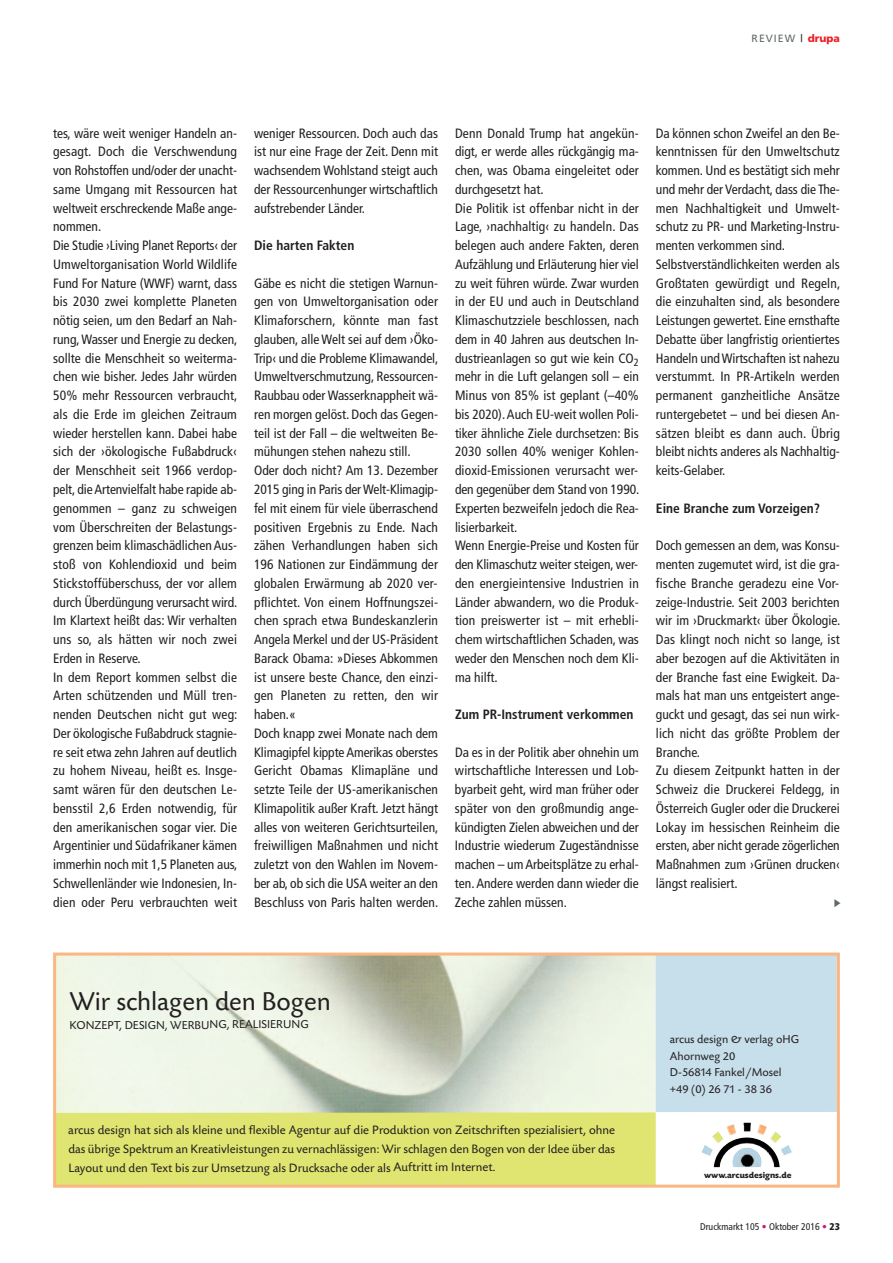
<style>
.page{position:relative;width:893px;height:1263px;background:#fff}
.page>*{position:absolute;margin:0;border:0;box-sizing:border-box;transform-origin:0 0}
.t1{font:27px "Today SB";color:#231f20}
.t2{font:condensed 13.5px/18.8px "Frutiger";color:#231f20}
.t3{font:700 condensed 13.5px "Frutiger";color:#231f20}
.t4{font:12.75px/18.8px "Today SB";color:#231f20;text-align:justify}
.t5{font:12px/16.5px "Today SB";color:#231f20}
.t6{font:10.5px "Frutiger";letter-spacing:.1em;color:#60696a}
.t7{font:condensed 9.75px "Frutiger LT Std";color:#231f20}
.t8{font:700 9px "Today SB";color:#231f20}
.s1{color:#231f20}
.s2{font-family:"Frutiger CE";font-weight:900;color:#ee1e24}
.s3{color:#c61882}
.s4{font-weight:900}
</style>
<div class="page">
<img style="left:57px;top:956px;width:599px;height:156px">
<div style="left:57px;top:1112px;width:599px;height:71px;background:#dfe570"></div>
<div style="left:656px;top:953px;width:181px;height:159px;background:#c6dfeb"></div>
<img style="left:714px;top:1137px;width:45px;height:30px">
<div style="left:53px;top:952px;width:787px;height:235px;border:3px solid #fab783"></div>
<p class="t6" style="left:752px;top:34px;width:90px">REVIEW <span class="s1">|</span> <span class="s2">drupa</span></p>
<p class="t2" style="left:53px;top:125px;width:186px">tes, wäre weit weniger Handeln an&shy;gesagt. Doch die Verschwendung von Rohstoffen und/oder der unacht&shy;same Umgang mit Ressourcen hat weltweit erschreckende Maße ange&shy;nommen.<br>Die Studie ›Living Planet Reports‹ der Umweltorganisation World Wildlife Fund For Nature (WWF) warnt, dass bis 2030 zwei komplette Planeten nötig seien, um den Bedarf an Nah&shy;rung,Wasser und Energie zu decken, sollte die Menschheit so weiterma&shy;chen wie bisher. Jedes Jahr würden 50% mehr Ressourcen verbraucht, als die Erde im gleichen Zeitraum wieder herstellen kann. Dabei habe sich der ›ökologische Fußabdruck‹ der Menschheit seit 1966 verdop&shy;pelt, dieArtenvielfalt habe rapide ab&shy;genommen – ganz zu schweigen vom Überschreiten der Belastungs&shy;grenzen beim klimaschädlichen Aus&shy;stoß von Kohlendioxid und beim Stickstoffüberschuss, der vor allem durch Überdüngung verursacht wird.<br>Im Klartext heißt das: Wir verhalten uns so, als hätten wir noch zwei Erden in Reserve.<br>In dem Report kommen selbst die Arten schützenden und Müll tren&shy;nenden Deutschen nicht gut weg:<br>Der ökologische Fußabdruck stagnie&shy;re seit etwa zehn Jahren auf deutlich zu hohem Niveau, heißt es. Insge&shy;samt wären für den deutschen Le&shy;bensstil 2,6 Erden notwendig, für den amerikanischen sogar vier. Die Argentinier und Südafrikaner kämen immerhin noch mit 1,5 Planeten aus, Schwellenländer wie Indonesien, In&shy;dien oder Peru verbrauchten weit</p>
<p class="t2" style="left:254px;top:125px;width:185px;text-align:justify">weniger Ressourcen. Doch auch das ist nur eine Frage der Zeit. Denn mit wachsendem Wohlstand steigt auch der Ressourcenhunger wirtschaftlich aufstrebender Länder.</p>
<p class="t3" style="left:254px;top:240px;width:102px">Die harten Fakten</p>
<p class="t2" style="left:254px;top:275px;width:186px">Gäbe es nicht die stetigen Warnun&shy;gen von Umweltorganisation oder Klimaforschern, könnte man fast glauben, alle Welt sei auf dem ›Öko-Trip‹ und die Probleme Klimawandel, Umweltverschmutzung, Ressourcen-Raubbau oder Wasserknappheit wä&shy;ren morgen gelöst. Doch das Gegen&shy;teil ist der Fall – die weltweiten Be&shy;mühungen stehen nahezu still.<br>Oder doch nicht? Am 13. Dezember 2015 ging in Paris derWelt-Klimagip&shy;fel mit einem für viele überraschend positiven Ergebnis zu Ende. Nach zähen Verhandlungen haben sich 196 Nationen zur Eindämmung der globalen Erwärmung ab 2020 ver&shy;pflichtet. Von einem Hoffnungszei&shy;chen sprach etwa Bundeskanzlerin Angela Merkel und der US-Präsident Barack Obama: »Dieses Abkommen ist unsere beste Chance, den einzi&shy;gen Planeten zu retten, den wir haben.«<br>Doch knapp zwei Monate nach dem Klimagipfel kippteAmerikas oberstes Gericht Obamas Klimapläne und setzte Teile der US-amerikanischen Klimapolitik außer Kraft. Jetzt hängt alles von weiteren Gerichtsurteilen, freiwilligen Maßnahmen und nicht zuletzt von den Wahlen im Novem&shy;ber ab, ob sich die USA weiter an den Beschluss von Paris halten werden.</p>
<p class="t2" style="left:455px;top:125px;width:186px">Denn Donald Trump hat angekün&shy;digt, er werde alles rückgängig ma&shy;chen, was Obama eingeleitet oder durchgesetzt hat.<br>Die Politik ist offenbar nicht in der<br>Lage, ›nachhaltig‹ zu handeln. Das belegen auch andere Fakten, deren<br>Aufzählung und Erläuterung hier viel zu weit führen würde. Zwar wurden in der EU und auch in Deutschland<br>Klimaschutzziele beschlossen, nach dem in 40 Jahren aus deutschen In&shy;dustrieanlagen so gut wie kein CO<sub>2 </sub>mehr in die Luft gelangen soll – ein<br>Minus von 85% ist geplant (–40% bis 2020).Auch EU-weit wollen Poli&shy;tiker ähnliche Ziele durchsetzen: Bis<br>2030 sollen 40% weniger Kohlen&shy;dioxid-Emissionen verursacht wer&shy;den gegenüber dem Stand von 1990.<br>Experten bezweifeln jedoch die Rea&shy;lisierbarkeit.<br>Wenn Energie-Preise und Kosten für den Klimaschutz weiter steigen, wer&shy;den energieintensive Industrien in<br>Länder abwandern, wo die Produk&shy;tion preiswerter ist – mit erhebli&shy;chem wirtschaftlichen Schaden, was weder den Menschen noch dem Kli&shy;ma hilft.</p>
<p class="t3" style="left:455px;top:709px;width:180px">Zum PR-Instrument verkommen</p>
<p class="t2" style="left:455px;top:743px;width:185px;text-align:justify">Da es in der Politik aber ohnehin um wirtschaftliche Interessen und Lob&shy;byarbeit geht, wird man früher oder später von den großmundig ange&shy;kündigten Zielen abweichen und der Industrie wiederum Zugeständnisse machen – um Arbeitsplätze zu erhal&shy;ten.Andere werden dann wieder die Zeche zahlen müssen.</p>
<p class="t2" style="left:656px;top:125px;width:186px">Da können schon Zweifel an den Be&shy;kenntnissen für den Umweltschutz kommen. Und es bestätigt sich mehr und mehr der Verdacht, dass die The&shy;men Nachhaltigkeit und Umwelt&shy;schutz zu PR- und Marketing-Instru&shy;menten verkommen sind.<br>Selbstverständlichkeiten werden als Großtaten gewürdigt und Regeln, die einzuhalten sind, als besondere Leistungen gewertet. Eine ernsthafte Debatte über langfristig orientiertes Handeln undWirtschaften ist nahezu verstummt. In PR-Artikeln werden permanent ganzheitliche Ansätze runtergebetet – und bei diesen An&shy;sätzen bleibt es dann auch. Übrig bleibt nichts anderes als Nachhaltig&shy;keits-Gelaber.</p>
<p class="t3" style="left:656px;top:503px;width:166px">Eine Branche zum Vorzeigen?</p>
<p class="t2" style="left:656px;top:537px;width:186px">Doch gemessen an dem, was Konsu&shy;menten zugemutet wird, ist die gra&shy;fische Branche geradezu eine Vor&shy;zeige-Industrie. Seit 2003 berichten wir im ›Druckmarkt‹ über Ökologie.<br>Das klingt noch nicht so lange, ist aber bezogen auf die Aktivitäten in der Branche fast eine Ewigkeit. Da&shy;mals hat man uns entgeistert ange&shy;guckt und gesagt, das sei nun wirk&shy;lich nicht das größte Problem der<br>Branche.<br>Zu diesem Zeitpunkt hatten in der<br>Schweiz die Druckerei Feldegg, in<br>Österreich Gugler oder die Druckerei<br>Lokay im hessischen Reinheim die ersten, aber nicht gerade zögerlichen<br>Maßnahmen zum ›Grünen drucken‹ längst realisiert.</p>
<h1 class="t1" style="left:70px;top:985px;width:263px">Wir schlagen den Bogen</h1>
<p class="t5" style="left:70px;top:1016px;width:241px">KONZEPT, DESIGN, WERBUNG, REALISIERUNG</p>
<p class="t4" style="left:68px;top:1120px;width:548px">arcus design hat sich als kleine und flexible Agentur auf die Produktion von Zeitschriften spezialisiert, ohne das übrige Spektrum an Kreativleistungen zu vernachlässigen: Wir schlagen den Bogen von der Idee über das Layout und den Text bis zur Umsetzung als Drucksache oder als Auftritt im Internet.</p>
<p class="t5" style="left:670px;top:1031px;width:131px">arcus design &amp; verlag oHG<br>Ahornweg 20<br>D-56814 Fankel/Mosel +49 (0) 26 71 - 38 36</p>
<p class="t8" style="left:704px;top:1169px;width:89px">www.arcusdesigns.de</p>
<p class="t7" style="left:700px;top:1222px;width:141px">Druckmarkt 105 <span class="s3">•</span> Oktober 2016 <span class="s3">•</span> <span class="s4">23</span></p>
</div>
